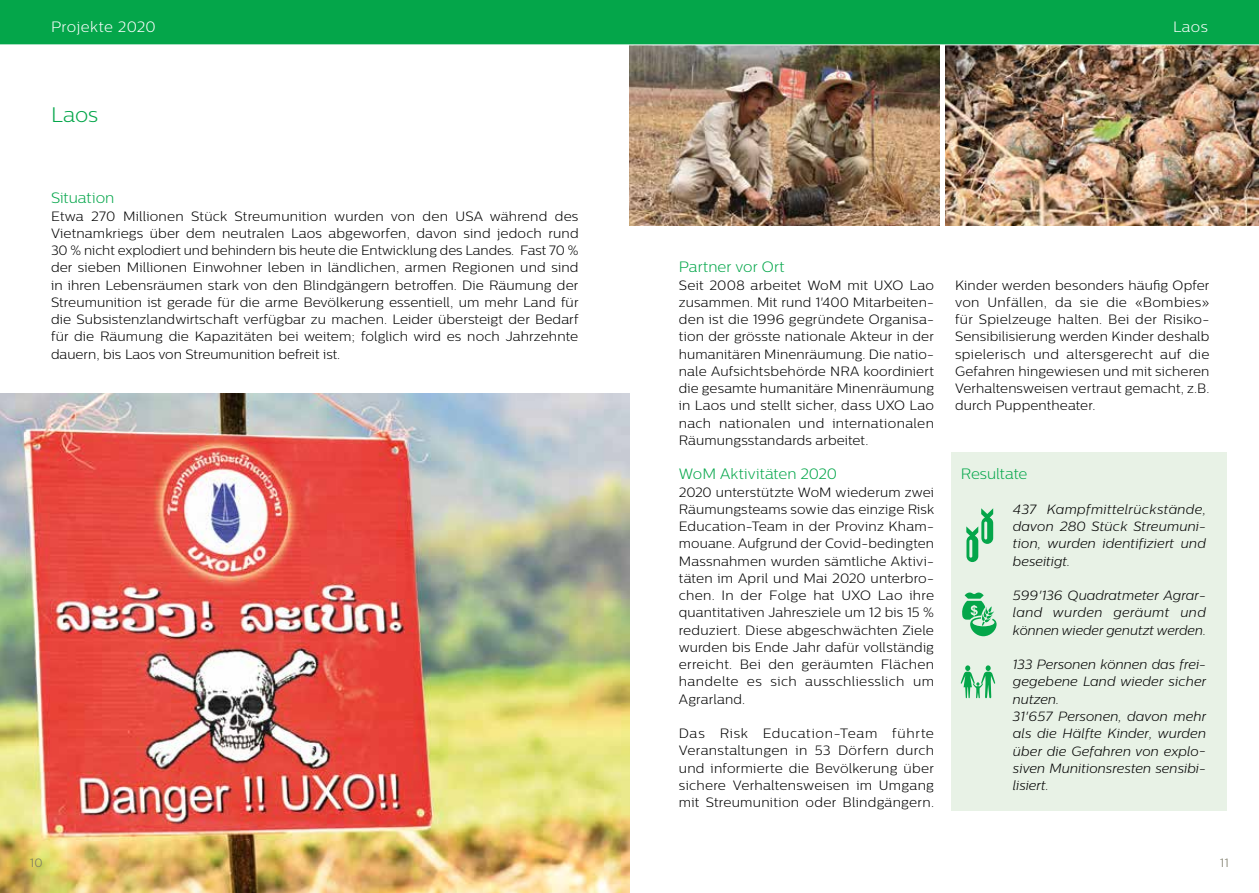
<style>
.page{position:relative;width:1259px;height:893px;background:#fff}
.page>*{position:absolute;margin:0;border:0;box-sizing:border-box;transform-origin:0 0}
.t1{font:300 21px "Centrale Sans";color:#04a64a}
.t2{font:300 15px "Centrale Sans";color:#04a64a}
.t3{font:300 15px "Centrale Sans";letter-spacing:.03em;color:#fff}
.t4{font:300 13.5px/17.2px "Centrale Sans";letter-spacing:.01em;color:#000;text-align:justify}
.t5{font:italic 300 13.35px/17.2px "Centrale Sans";letter-spacing:.005em;color:#000;text-align:justify}
.t6{font:300 12px "Centrale Sans";color:#797765}
</style>
<div class="page">
<div style="left:951px;top:452px;width:275px;height:359px;background:#e8f2e6"></div>
<img style="left:0;top:394px;width:629px;height:499px">
<svg style="left:962px;top:592px;width:34px;height:44px"></svg>
<svg style="left:960px;top:665px;width:35px;height:33px"></svg>
<img style="left:629px;top:45px;width:311px;height:180px">
<img style="left:945px;top:45px;width:314px;height:180px">
<svg style="left:966px;top:508px;width:27px;height:54px"></svg>
<div style="left:0;top:0;width:1259px;height:45px;background:#04a64a"></div>
<p class="t3" style="left:51px;top:19px;width:106px">Projekte 2020</p>
<p class="t3" style="left:1173px;top:19px;width:36px">Laos</p>
<h1 class="t1" style="left:51px;top:103px;width:49px">Laos</h1>
<p class="t2" style="left:51px;top:190px;width:65px">Situation</p>
<p class="t4" style="left:51px;top:207px;width:529px">Etwa 270 Millionen Stück Streumunition wurden von den USA während des Vietnamkriegs über dem neutralen Laos abgeworfen, davon sind jedoch rund 30 % nicht explodiert und behindern bis heute die Entwicklung des Landes. Fast 70 % der sieben Millionen Einwohner leben in ländlichen, armen Regionen und sind in ihren Lebensräumen stark von den Blindgängern betroffen. Die Räumung der Streumunition ist gerade für die arme Bevölkerung essentiell, um mehr Land für die Subsistenzlandwirtschaft verfügbar zu machen. Leider übersteigt der Bedarf für die Räumung die Kapazitäten bei weitem; folglich wird es noch Jahrzehnte dauern, bis Laos von Streumunition befreit ist.</p>
<p class="t2" style="left:679px;top:259px;width:107px">Partner vor Ort</p>
<p class="t4" style="left:679px;top:276px;width:257px">Seit 2008 arbeitet WoM mit UXO Lao zusammen. Mit rund 1'400 Mitarbeiten&shy;den ist die 1996 gegründete Organisa&shy;tion der grösste nationale Akteur in der humanitären Minenräumung. Die natio&shy;nale Aufsichtsbehörde NRA koordiniert die gesamte humanitäre Minenräumung in Laos und stellt sicher, dass UXO Lao nach nationalen und internationalen Räumungsstandards arbeitet.</p>
<p class="t2" style="left:679px;top:466px;width:160px">WoM Aktivitäten 2020</p>
<p class="t4" style="left:679px;top:483px;width:257px">2020 unterstützte WoM wiederum zwei Räumungsteams sowie das einzige Risk Education-Team in der Provinz Kham&shy;mouane. Aufgrund der Covid-bedingten Massnahmen wurden sämtliche Aktivi&shy;täten im April und Mai 2020 unterbro&shy;chen. In der Folge hat UXO Lao ihre quantitativen Jahresziele um 12 bis 15 % reduziert. Diese abgeschwächten Ziele wurden bis Ende Jahr dafür vollständig erreicht. Bei den geräumten Flächen handelte es sich ausschliesslich um Agrarland.</p>
<p class="t4" style="left:679px;top:725px;width:257px">Das Risk Education-Team führte Veranstaltungen in 53 Dörfern durch und informierte die Bevölkerung über sichere Verhaltensweisen im Umgang mit Streumunition oder Blindgängern.</p>
<p class="t4" style="left:955px;top:276px;width:256px">Kinder werden besonders häufig Opfer von Unfällen, da sie die «Bombies» für Spielzeuge halten. Bei der Risiko-Sensibilisierung werden Kinder deshalb spielerisch und altersgerecht auf die Gefahren hingewiesen und mit sicheren Verhaltensweisen vertraut gemacht, z.B. durch Puppentheater.</p>
<p class="t2" style="left:961px;top:466px;width:68px">Resultate</p>
<p class="t5" style="left:1013px;top:500px;width:195px">437 Kampfmittelrückstände, davon 280 Stück Streumuni&shy;tion, wurden identifiziert und beseitigt.</p>
<p class="t5" style="left:1013px;top:587px;width:195px">599'136 Quadratmeter Agrar&shy;land wurden geräumt und können wieder genutzt werden.</p>
<p class="t5" style="left:1013px;top:656px;width:195px;text-align:left">133 Personen können das frei&shy;gegebene Land wieder sicher nutzen.<br>31'657 Personen, davon mehr als die Hälfte Kinder, wurden über die Gefahren von explo&shy;siven Munitionsresten sensibi&shy;lisiert.</p>
<p class="t6" style="left:30px;top:856px;width:14px">10</p>
<p class="t6" style="left:1219px;top:856px;width:10px">11</p>
</div>
